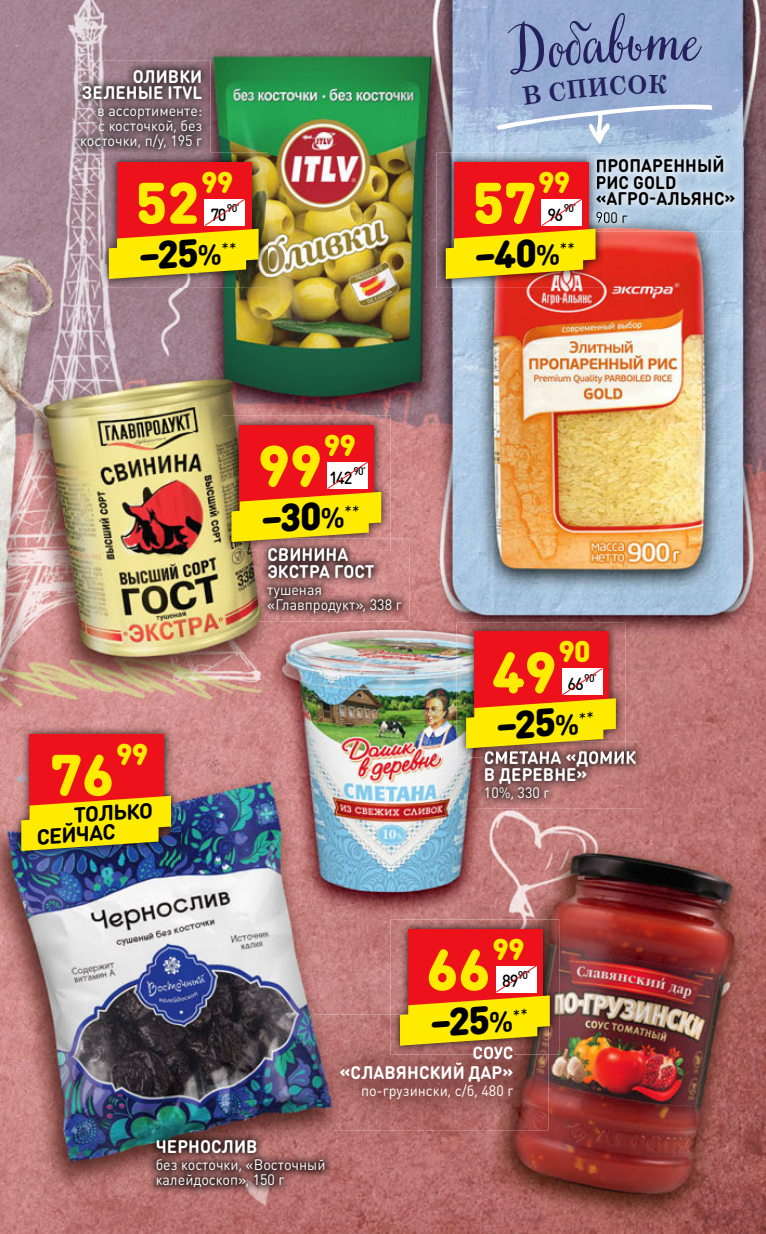
<style>
.page{position:relative;width:766px;height:1234px;background:#fff}
.page>*{position:absolute;margin:0;border:0;box-sizing:border-box;transform-origin:0 0}
.t1{font:60px "Very Berry Pro";color:#24205d;scale:.95 1}
.t2{font:900 57.45px "DIN Round Pro";color:#ffeb00}
.t3{font:900 38.7px "DIN Round Pro";color:#000}
.t4{font:900 29.7px "DIN Round Pro";letter-spacing:-.03em;color:#ffeb00}
.t5{font:700 21.45px/18.8px "DIN Round Pro";color:#000}
.t6{font:700 18px/16.5px "DIN Round Pro";letter-spacing:.005em;color:#fff;scale:.95 1}
.t7{font:700 18px/16.5px "DIN Round Pro";letter-spacing:.005em;color:#000;scale:.95 1}
.t8{font:500 17.4px "DIN Round Pro";color:#000;scale:.95 1}
.t9{font:15px/15px "DIN Round Pro";color:#fff;scale:.95 1}
.t10{font:15px "DIN Round Pro";color:#000;scale:.95 1}
.t11{font:500 11.1px "DIN Round Pro";letter-spacing:-.07em;color:#000;scale:.95 1}
.s1{font-weight:700;font-size:28.95px}
</style>
<div class="page">
<img style="left:0;top:0;width:765px;height:1233px">
<img style="left:147px;top:1130px;width:187px;height:65px">
<img style="left:259px;top:538px;width:150px;height:83px">
<img style="left:268px;top:550px;width:80px;height:11px">
<img style="left:476px;top:741px;width:168px;height:67px">
<img style="left:485px;top:751px;width:150px;height:15px">
<img style="left:587px;top:147px;width:156px;height:84px">
<img style="left:604px;top:156px;width:120px;height:16px">
<img style="left:604px;top:176px;width:72px;height:13px">
<img style="left:604px;top:192px;width:131px;height:13px">
<img style="left:604px;top:212px;width:23px;height:11px">
<img style="left:72px;top:60px;width:138px;height:98px">
<img style="left:314px;top:1014px;width:234px;height:115px">
<img style="left:473px;top:1054px;width:40px;height:5px">
<img style="left:456px;top:622px;width:169px;height:135px">
<img style="left:476px;top:741px;width:149px;height:16px">
<img style="left:485px;top:751px;width:140px;height:6px">
<div style="left:474px;top:631px;width:134px;height:86px;background:#ec111a"></div>
<svg style="left:466px;top:668px;width:149px;height:80px"></svg>
<img style="left:99px;top:153px;width:169px;height:135px">
<img style="left:99px;top:153px;width:111px;height:5px">
<div style="left:117px;top:162px;width:134px;height:85px;background:#ec111a"></div>
<svg style="left:109px;top:199px;width:149px;height:80px"></svg>
<img style="left:436px;top:153px;width:168px;height:135px">
<img style="left:587px;top:153px;width:17px;height:23px">
<img style="left:597px;top:156px;width:7px;height:16px">
<div style="left:454px;top:162px;width:134px;height:85px;background:#ec111a"></div>
<svg style="left:445px;top:176px;width:159px;height:103px"></svg>
<img style="left:12px;top:724px;width:168px;height:135px">
<div style="left:29px;top:733px;width:135px;height:86px;background:#ec111a"></div>
<svg style="left:21px;top:795px;width:150px;height:55px;background:#e5c00f"></svg>
<img style="left:390px;top:919px;width:169px;height:135px">
<img style="left:390px;top:1014px;width:158px;height:40px">
<img style="left:473px;top:1046px;width:40px;height:8px">
<div style="left:408px;top:928px;width:134px;height:86px;background:#ec111a"></div>
<svg style="left:400px;top:965px;width:149px;height:80px"></svg>
<img style="left:222px;top:415px;width:168px;height:135px">
<img style="left:259px;top:538px;width:131px;height:12px">
<img style="left:268px;top:548px;width:80px;height:2px">
<div style="left:239px;top:425px;width:135px;height:85px;background:#ec111a"></div>
<svg style="left:231px;top:462px;width:150px;height:80px"></svg>
<svg style="left:496px;top:12px;width:216px;height:132px;background:#9cb1d5"></svg>
<p class="t6" style="left:82px;top:67px;width:128px;text-align:right">ОЛИВКИ<br>ЗЕЛЕНЫЕ ITVL</p>
<p class="t9" style="left:80px;top:103px;width:130px;text-align:right">в ассортименте:<br>с косточкой, без косточки, п/у, 195 г</p>
<h3 class="t4" style="left:201px;top:159px;width:34px">99</h3>
<p class="t8" style="left:210px;top:202px;width:19px">70</p>
<h2 class="t2" style="left:135px;top:159px;width:65px">52</h2>
<p class="t11" style="left:227px;top:200px;width:15px">90<sup>*</sup></p>
<h3 class="t3" style="left:136px;top:227px;width:100px;rotate:-4deg">–25<span class="s1">%</span> <sup>**</sup></h3>
<h1 class="t1" style="left:647px;top:-2px;width:41px">т</h1>
<h3 class="t4" style="left:538px;top:159px;width:34px">99</h3>
<p class="t8" style="left:547px;top:202px;width:18px">96</p>
<h2 class="t2" style="left:472px;top:159px;width:65px">57</h2>
<p class="t11" style="left:563px;top:200px;width:15px">90<sup>*</sup></p>
<h3 class="t3" style="left:471px;top:227px;width:103px;rotate:-4deg">–40<span class="s1">%</span> <sup>**</sup></h3>
<p class="t7" style="left:595px;top:157px;width:149px">ПРОПАРЕННЫЙ<br>РИС GOLD «АГРО-АЛЬЯНС»</p>
<p class="t10" style="left:595px;top:207px;width:35px">900 г</p>
<h3 class="t4" style="left:116px;top:731px;width:34px">99</h3>
<h3 class="t5" style="left:34px;top:807px;width:119px;text-indent:38px;rotate:-4deg">ТОЛЬКО<br>СЕЙЧАС</h3>
<h2 class="t2" style="left:50px;top:731px;width:65px">76</h2>
<h3 class="t4" style="left:324px;top:422px;width:34px">99</h3>
<p class="t8" style="left:329px;top:465px;width:26px">142</p>
<h2 class="t2" style="left:258px;top:422px;width:65px">99</h2>
<p class="t11" style="left:353px;top:463px;width:15px">90<sup>*</sup></p>
<h3 class="t3" style="left:258px;top:490px;width:101px;rotate:-4deg">–30<span class="s1">%</span> <sup>**</sup></h3>
<p class="t6" style="left:267px;top:545px;width:114px">СВИНИНА<br>ЭКСТРА ГОСТ</p>
<p class="t9" style="left:267px;top:581px;width:143px">тушеная «Главпродукт», 338 г</p>
<h3 class="t4" style="left:558px;top:628px;width:34px">90</h3>
<p class="t8" style="left:567px;top:671px;width:19px">66</p>
<h2 class="t2" style="left:492px;top:628px;width:65px">49</h2>
<p class="t11" style="left:584px;top:669px;width:15px">90<sup>*</sup></p>
<h3 class="t3" style="left:493px;top:696px;width:100px;rotate:-4deg">–25<span class="s1">%</span> <sup>**</sup></h3>
<p class="t6" style="left:484px;top:748px;width:162px">СМЕТАНА «ДОМИК<br>В ДЕРЕВНЕ»</p>
<p class="t9" style="left:484px;top:784px;width:71px">10%, 330 г</p>
<h3 class="t4" style="left:492px;top:925px;width:34px">99</h3>
<p class="t8" style="left:502px;top:968px;width:19px">89</p>
<h2 class="t2" style="left:426px;top:925px;width:65px">66</h2>
<p class="t11" style="left:517px;top:966px;width:15px">90<sup>*</sup></p>
<h3 class="t3" style="left:427px;top:993px;width:100px;rotate:-4deg">–25<span class="s1">%</span> <sup>**</sup></h3>
<p class="t6" style="left:339px;top:1042px;width:184px;line-height:19.5px;text-align:right">СОУС<br>«СЛАВЯНСКИЙ ДАР»</p>
<p class="t9" style="left:361px;top:1082px;width:162px">по-грузински, с/б, 480 г</p>
<p class="t6" style="left:156px;top:1137px;width:109px">ЧЕРНОСЛИВ</p>
<p class="t9" style="left:156px;top:1156px;width:180px">без косточки, «Восточный калейдоскоп», 150 г</p>
</div>
